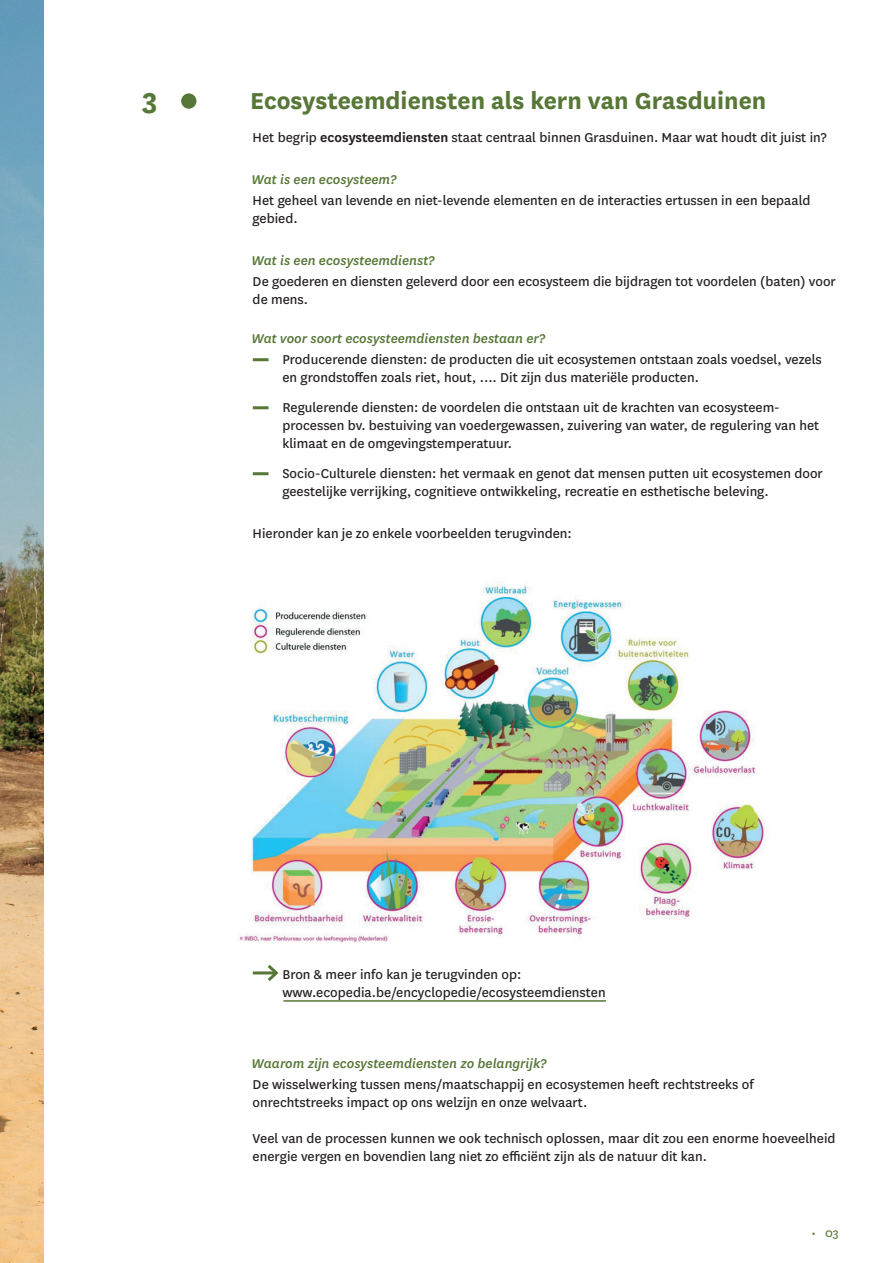
<style>
.page{position:relative;width:893px;height:1263px;background:#fff}
.page>*{position:absolute;margin:0;border:0;box-sizing:border-box;transform-origin:0 0}
.t1{font:700 32.7px "National";color:#577737}
.t2{font:700 27px "National";color:#577737}
.t3{font:15px/18px "National";color:#231f20}
.t4{font:italic 500 14.85px "National";color:#577737}
.t5{font:13.5px "National";color:#577737}
.s1{font-weight:600}
</style>
<div class="page">
<img style="left:0;top:0;width:43px;height:1263px">
<hr style="left:253px;top:358px;width:16px;height:3px;background:#577737">
<hr style="left:253px;top:406px;width:16px;height:3px;background:#577737">
<hr style="left:253px;top:472px;width:16px;height:3px;background:#577737">
<img style="left:237px;top:581px;width:530px;height:362px">
<hr style="left:253px;top:971px;width:23px;height:3px;background:#577737">
<svg style="left:264px;top:965px;width:15px;height:16px"></svg>
<hr style="left:283px;top:1000px;width:323px;height:2px;background:#577737">
<div style="left:181px;top:93px;width:15px;height:16px;background:#577737;border-radius:50%"></div>
<h1 class="t1" style="left:142px;top:76px;width:17px">3</h1>
<h2 class="t2" style="left:250px;top:81px;width:518px">Ecosysteemdiensten als kern van Grasduinen</h2>
<p class="t3" style="left:253px;top:127px;width:575px">Het begrip <span class="s1">ecosysteemdiensten</span> staat centraal binnen Grasduinen. Maar wat houdt dit juist in?</p>
<p class="t4" style="left:252px;top:169px;width:146px">Wat is een ecosysteem?</p>
<p class="t3" style="left:253px;top:190px;width:559px">Het geheel van levende en niet-levende elementen en de interacties ertussen in een bepaald gebied.</p>
<p class="t4" style="left:252px;top:250px;width:185px">Wat is een ecosysteemdienst?</p>
<p class="t3" style="left:253px;top:271px;width:585px">De goederen en diensten geleverd door een ecosysteem die bijdragen tot voordelen (baten) voor de mens.</p>
<p class="t4" style="left:252px;top:328px;width:295px">Wat voor soort ecosysteemdiensten bestaan er?</p>
<p class="t3" style="left:282px;top:349px;width:541px">Producerende diensten: de producten die uit ecosystemen ontstaan zoals voedsel, vezels en grondstoffen zoals riet, hout, .... Dit zijn dus materiële producten.</p>
<p class="t3" style="left:282px;top:397px;width:538px">Regulerende diensten: de voordelen die ontstaan uit de krachten van ecosysteem&shy;processen bv. bestuiving van voedergewassen, zuivering van water, de regulering van het klimaat en de omgevingstemperatuur.</p>
<p class="t3" style="left:282px;top:463px;width:542px">Socio-Culturele diensten: het vermaak en genot dat mensen putten uit ecosystemen door geestelijke verrijking, cognitieve ontwikkeling, recreatie en esthetische beleving.</p>
<p class="t3" style="left:253px;top:523px;width:321px">Hieronder kan je zo enkele voorbeelden terugvinden:</p>
<p class="t3" style="left:282px;top:964px;width:325px">Bron &amp; meer info kan je terugvinden op: www.ecopedia.be/encyclopedie/ecosysteemdiensten</p>
<p class="t4" style="left:252px;top:1054px;width:297px">Waarom zijn ecosysteemdiensten zo belangrijk?</p>
<p class="t3" style="left:253px;top:1075px;width:502px">De wisselwerking tussen mens/maatschappij en ecosystemen heeft rechtstreeks of onrechtstreeks impact op ons welzijn en onze welvaart.</p>
<p class="t3" style="left:253px;top:1129px;width:584px">Veel van de processen kunnen we ook technisch oplossen, maar dit zou een enorme hoeveelheid energie vergen en bovendien lang niet zo efficiënt zijn als de natuur dit kan.</p>
<p class="t5" style="left:812px;top:1224px;width:29px">• 03</p>
</div>
